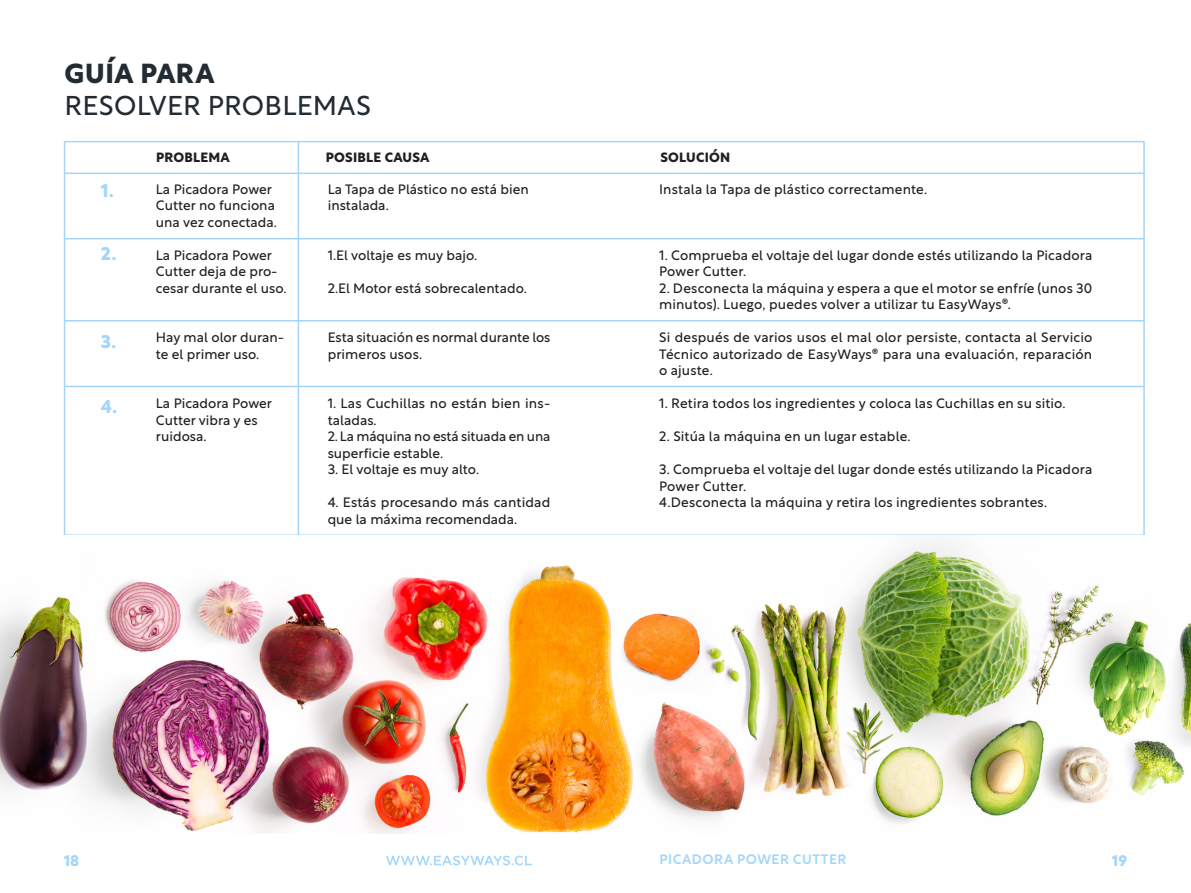
<style>
.page{position:relative;width:1191px;height:893px;background:#fff}
.page>*{position:absolute;margin:0;border:0;box-sizing:border-box;transform-origin:0 0}
.t1{font:27px "Rustica";letter-spacing:.01em;color:#232b33}
.t2{font:700 27px "Rustica";letter-spacing:.02em;color:#232b33}
.t3{font:700 18px "Rustica";color:#a3d6fa}
.t4{font:700 15px "Rustica";color:#a3d6fa}
.t5{font:13.5px/16.5px "Rustica";letter-spacing:.005em;color:#231f20}
.t6{font:500 13.5px "Rustica";letter-spacing:.04em;color:#a3d6fa}
.t7{font:700 13.2px "Rustica";letter-spacing:.02em;color:#231f20}
</style>
<div class="page">
<svg style="left:386px;top:856px;width:145px;height:9px"></svg>
<div style="left:64px;top:141px;width:1080px;height:395px;border:2px solid #a3d6fa"></div>
<hr style="left:64px;top:386px;width:1080px;height:1px;background:#a3d6fa">
<hr style="left:64px;top:320px;width:1080px;height:1px;background:#a3d6fa">
<hr style="left:64px;top:238px;width:1080px;height:1px;background:#a3d6fa">
<hr style="left:64px;top:173px;width:1080px;height:1px;background:#a3d6fa">
<hr style="left:298px;top:141px;width:1px;height:394px;background:#a3d6fa">
<img style="left:0;top:542px;width:1191px;height:291px">
<p class="t2" style="left:65px;top:50px;width:151px">GUÍA PARA</p>
<p class="t1" style="left:65px;top:82px;width:308px">RESOLVER PROBLEMAS</p>
<p class="t7" style="left:156px;top:146px;width:75px">PROBLEMA</p>
<p class="t7" style="left:326px;top:146px;width:105px">POSIBLE CAUSA</p>
<p class="t3" style="left:101px;top:175px;width:14px">1.</p>
<p class="t3" style="left:101px;top:238px;width:17px">2.</p>
<p class="t3" style="left:101px;top:326px;width:17px">3.</p>
<p class="t3" style="left:101px;top:391px;width:18px">4.</p>
<p class="t5" style="left:156px;top:179px;width:123px">La Picadora Power<br>Cutter no funciona una vez conectada.</p>
<p class="t5" style="left:156px;top:245px;width:132px">La Picadora Power<br>Cutter deja de pro&shy;cesar durante el uso.</p>
<p class="t5" style="left:156px;top:328px;width:130px">Hay mal olor duran&shy;te el primer uso.</p>
<p class="t5" style="left:156px;top:394px;width:118px">La Picadora Power<br>Cutter vibra y es ruidosa.</p>
<p class="t5" style="left:328px;top:179px;width:203px">La Tapa de Plástico no está bien</p>
<p class="t5" style="left:328px;top:196px;width:63px">instalada.</p>
<p class="t5" style="left:328px;top:245px;width:151px">1.El voltaje es muy bajo.</p>
<p class="t5" style="left:328px;top:278px;width:201px">2.El Motor está sobrecalentado.</p>
<p class="t5" style="left:328px;top:328px;width:224px">Esta situación es normal durante los primeros usos.</p>
<p class="t5" style="left:328px;top:394px;width:224px">1. Las Cuchillas no están bien ins&shy;taladas.</p>
<p class="t5" style="left:328px;top:427px;width:224px">2. La máquina no está situada en una superficie estable.</p>
<p class="t5" style="left:328px;top:460px;width:153px">3. El voltaje es muy alto.</p>
<p class="t5" style="left:328px;top:493px;width:224px">4. Estás procesando más cantidad que la máxima recomendada.</p>
<p class="t7" style="left:660px;top:146px;width:72px">SOLUCIÓN</p>
<p class="t5" style="left:659px;top:179px;width:269px">Instala la Tapa de plástico correctamente.</p>
<p class="t5" style="left:659px;top:245px;width:435px">1. Comprueba el voltaje del lugar donde estés utilizando la Picadora<br>Power Cutter.</p>
<p class="t5" style="left:659px;top:278px;width:434px">2. Desconecta la máquina y espera a que el motor se enfríe (unos 30 minutos). Luego, puedes volver a utilizar tu EasyWays®.</p>
<p class="t5" style="left:659px;top:328px;width:435px;text-align:justify">Si después de varios usos el mal olor persiste, contacta al Servicio Técnico autorizado de EasyWays® para una evaluación, reparación o ajuste.</p>
<p class="t5" style="left:659px;top:394px;width:408px">1. Retira todos los ingredientes y coloca las Cuchillas en su sitio.</p>
<p class="t5" style="left:659px;top:427px;width:253px">2. Sitúa la máquina en un lugar estable.</p>
<p class="t5" style="left:659px;top:460px;width:435px">3. Comprueba el voltaje del lugar donde estés utilizando la Picadora<br>Power Cutter.</p>
<p class="t5" style="left:659px;top:493px;width:389px">4.Desconecta la máquina y retira los ingredientes sobrantes.</p>
<p class="t4" style="left:64px;top:848px;width:17px">18</p>
<p class="t6" style="left:659px;top:848px;width:189px">PICADORA POWER CUTTER</p>
<p class="t4" style="left:1112px;top:848px;width:17px">19</p>
</div>
